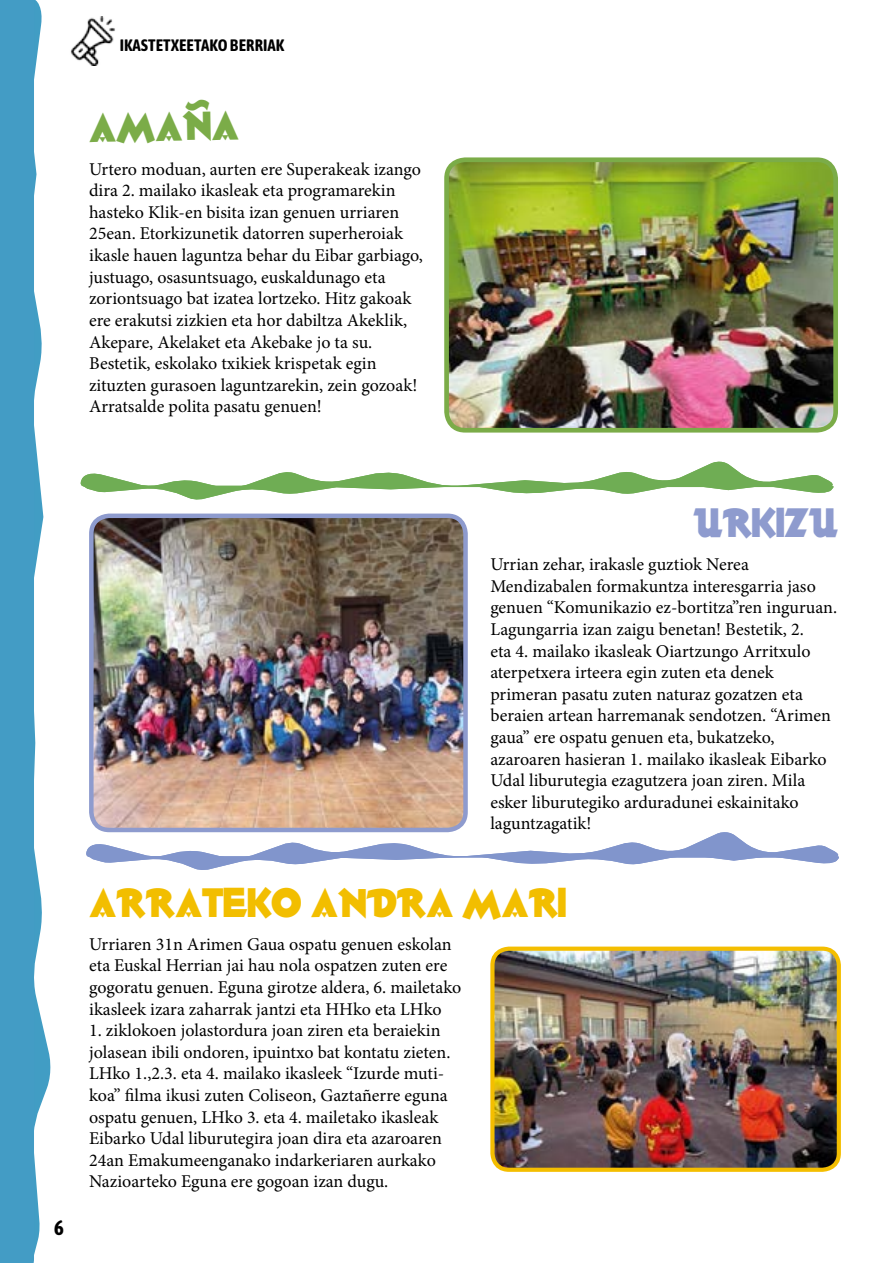
<style>
.page{position:relative;width:893px;height:1263px;background:#fff}
.page>*{position:absolute;margin:0;border:0;box-sizing:border-box;transform-origin:0 0}
.t1{font:36px "Thick Deco";color:#f2be00}
.t2{font:36px "Thick Deco";color:#8e9bce}
.t3{font:36px "Thick Deco";color:#7bac48}
.t4{font:700 21px "Asap Condensed";color:#000}
.t5{font:18px/21.6px "Minion Pro";color:#000}
.t6{font:700 16.5px "Asap Condensed";color:#000}
</style>
<div class="page">
<img style="left:70px;top:16px;width:45px;height:49px">
<img style="left:450px;top:163px;width:382px;height:264px">
<div style="left:444px;top:157px;width:394px;height:276px;border:5px solid #7bac48;border-radius:19px"></div>
<img style="left:94px;top:519px;width:369px;height:308px">
<div style="left:89px;top:514px;width:379px;height:318px;border:4px solid #8e9bce;border-radius:18px"></div>
<img style="left:495px;top:951px;width:341px;height:216px">
<div style="left:490px;top:946px;width:351px;height:226px;border:4px solid #f4be00;border-radius:17px"></div>
<svg style="left:80px;top:461px;width:754px;height:39px"></svg>
<svg style="left:86px;top:829px;width:753px;height:41px"></svg>
<svg style="left:0;top:0;width:51px;height:1263px"></svg>
<p class="t6" style="left:120px;top:34px;width:166px">IKASTETXEETAKO BERRIAK</p>
<h1 class="t3" style="left:89px;top:102px;width:151px;rotate:-1deg">AMAÑA</h1>
<p class="t5" style="left:89px;top:158px;width:335px">Urtero moduan, aurten ere Superakeak izango dira 2. mailako ikasleak eta programarekin hasteko Klik-en bisita izan genuen urriaren 25ean. Etorkizunetik datorren superheroiak ikasle hauen laguntza behar du Eibar garbiago, justuago, osasuntsuago, euskaldunago eta zoriontsuago bat izatea lortzeko. Hitz gakoak ere erakutsi zizkien eta hor dabiltza Akeklik, Akepare, Akelaket eta Akebake jo ta su.<br>Bestetik, eskolako txikiek krispetak egin zituzten gurasoen laguntzarekin, zein gozoak!<br>Arratsalde polita pasatu genuen!</p>
<p class="t4" style="left:54px;top:1214px;width:11px">6</p>
<h1 class="t2" style="left:693px;top:497px;width:146px">URKIZU</h1>
<p class="t5" style="left:490px;top:554px;width:348px">Urrian zehar, irakasle guztiok Nerea Mendizabalen formakuntza interesgarria jaso genuen “Komunikazio ez-bortitza”ren inguruan.<br>Lagungarria izan zaigu benetan! Bestetik, 2.<br>eta 4. mailako ikasleak Oiartzungo Arritxulo aterpetxera irteera egin zuten eta denek primeran pasatu zuten naturaz gozatzen eta beraien artean harremanak sendotzen. “Arimen gaua” ere ospatu genuen eta, bukatzeko, azaroaren hasieran 1. mailako ikasleak Eibarko Udal liburutegia ezagutzera joan ziren. Mila esker liburutegiko arduradunei eskainitako laguntzagatik!</p>
<h1 class="t1" style="left:89px;top:877px;width:479px">ARRATEKO ANDRA MARI</h1>
<p class="t5" style="left:89px;top:933px;width:374px">Urriaren 31n Arimen Gaua ospatu genuen eskolan eta Euskal Herrian jai hau nola ospatzen zuten ere gogoratu genuen. Eguna girotze aldera, 6. mailetako ikasleek izara zaharrak jantzi eta HHko eta LHko</p>
<p class="t5" style="left:89px;top:1020px;width:363px">1. ziklokoen jolastordura joan ziren eta beraiekin jolasean ibili ondoren, ipuintxo bat kontatu zieten.<br>LHko 1.,2.3. eta 4. mailako ikasleek “Izurde muti&shy;koa” filma ikusi zuten Coliseon, Gaztañerre eguna ospatu genuen, LHko 3. eta 4. mailetako ikasleak Eibarko Udal liburutegira joan dira eta azaroaren 24an Emakumeenganako indarkeriaren aurkako Nazioarteko Eguna ere gogoan izan dugu.</p>
</div>
